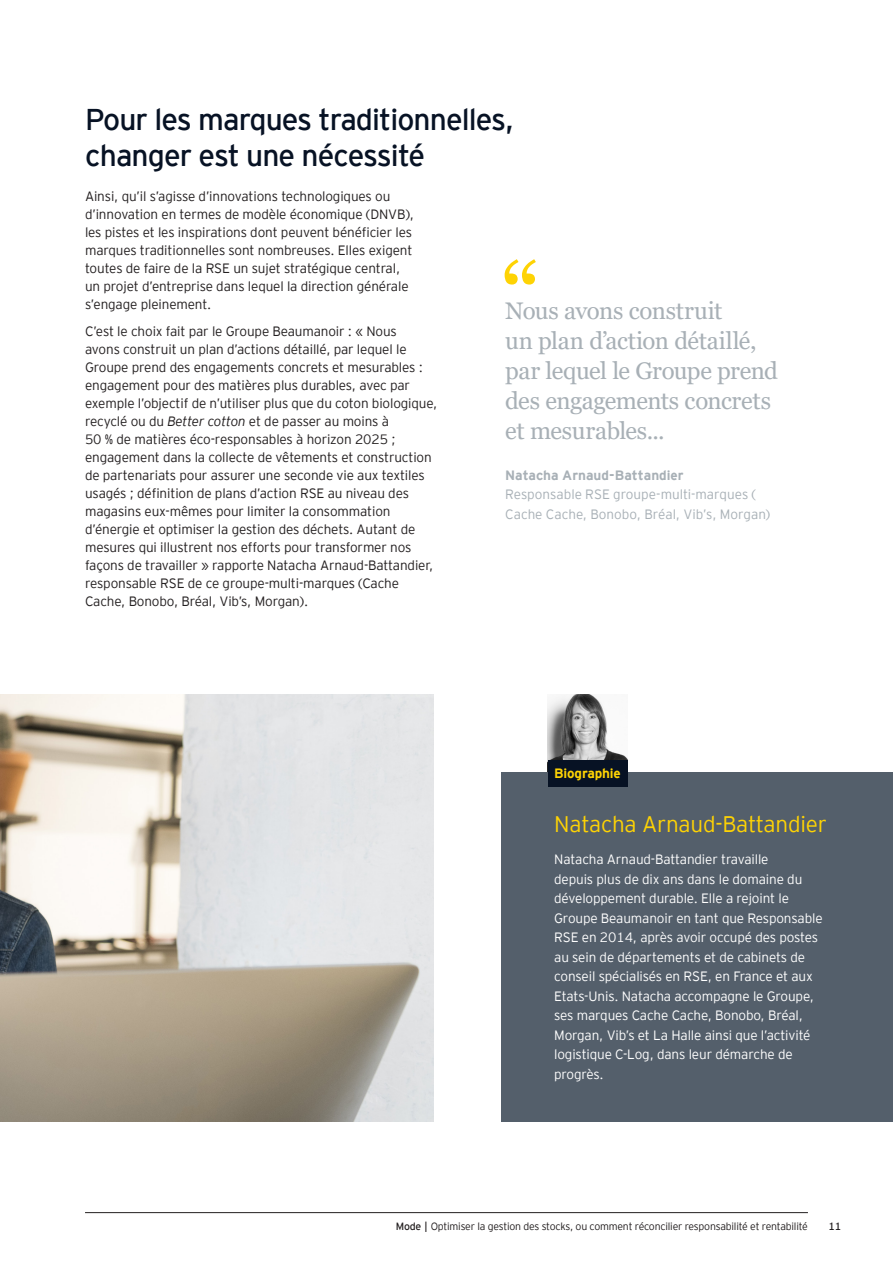
<style>
.page{position:relative;width:893px;height:1263px;background:#fff}
.page>*{position:absolute;margin:0;border:0;box-sizing:border-box;transform-origin:0 0}
.Quotebody{font:96px "Georgia";color:#fed304}
.TITRE_1{font:30px/36px "EY Interstate";letter-spacing:-.03em;color:#071224}
.Quotebody-2{font:24px/30px "Georgia";letter-spacing:-.02em;color:#a8b0b6}
.Nom_Bio{font:300 22.5px "EY Interstate";letter-spacing:-.01em;color:#fed304}
.BODY_COPY{font:300 13.5px/18px "EY Interstate";letter-spacing:-.01em;color:#231f20}
.body_BIO{font:300 13.5px/19.5px "EY Interstate";letter-spacing:-.01em;color:#fff}
.Quote_Fonction{font:300 13.5px/19.5px "EY Interstate";color:#a8b0b6}
.Quote_Nom{font:700 13.5px "EY Interstate";color:#a8b0b6}
.Titre{font:700 13.5px "EY Interstate";letter-spacing:-.01em;color:#fed304}
.t1{font:300 10.5px "EY Interstate";letter-spacing:-.02em;color:#231f20}
.t2{font:10.5px "EY Interstate";color:#231f20}
.s1{font-style:italic}
.s2{font-weight:400}
</style>
<div class="page">
<img style="left:0;top:694px;width:434px;height:427px">
<hr style="left:85px;top:1212px;width:723px;height:1px;background:#231f20">
<img style="left:548px;top:694px;width:79px;height:66px">
<div style="left:502px;top:772px;width:391px;height:349px;background:#545f6b"></div>
<div style="left:548px;top:760px;width:79px;height:27px;background:#071224"></div>
<p class="TITRE_1" style="left:85px;top:100px;width:431px">Pour les marques traditionnelles, changer est une nécessité</p>
<p class="BODY_COPY" style="left:85px;top:187px;width:331px">Ainsi, qu’il s’agisse d’innovations technologiques ou d’innovation en termes de modèle économique (DNVB), les pistes et les inspirations dont peuvent bénéficier les marques traditionnelles sont nombreuses. Elles exigent toutes de faire de la RSE un sujet stratégique central, un projet d’entreprise dans lequel la direction générale s’engage pleinement.</p>
<p class="BODY_COPY" style="left:85px;top:321px;width:354px">C’est le choix fait par le Groupe Beaumanoir : « Nous<br>avons construit un plan d’actions détaillé, par lequel le Groupe prend des engagements concrets et mesurables : engagement pour des matières plus durables, avec par exemple l’objectif de n’utiliser plus que du coton biologique, recyclé ou du <span class="s1">Better cotton</span> et de passer au moins à<br>50 % de matières éco-responsables à horizon 2025 ; engagement dans la collecte de vêtements et construction de partenariats pour assurer une seconde vie aux textiles usagés ; définition de plans d’action RSE au niveau des magasins eux-mêmes pour limiter la consommation d’énergie et optimiser la gestion des déchets. Autant de mesures qui illustrent nos efforts pour transformer nos façons de travailler » rapporte Natacha Arnaud-Battandier, responsable RSE de ce groupe-multi-marques (Cache Cache, Bonobo, Bréal, Vib’s, Morgan).</p>
<p class="Quotebody" style="left:501px;top:239px;width:41px">“</p>
<p class="Quotebody-2" style="left:505px;top:296px;width:274px">Nous avons construit<br>un plan d’action détaillé, par lequel le Groupe prend des engagements concrets et mesurables...</p>
<p class="Quote_Nom" style="left:505px;top:465px;width:180px">Natacha Arnaud-Battandier</p>
<p class="Quote_Fonction" style="left:505px;top:484px;width:267px">Responsable RSE groupe-multi-marques (<br>Cache Cache, Bonobo, Bréal, Vib’s, Morgan)</p>
<p class="Titre" style="left:554px;top:763px;width:68px">Biographie</p>
<p class="Nom_Bio" style="left:554px;top:808px;width:274px">Natacha Arnaud-Battandier</p>
<p class="body_BIO" style="left:554px;top:849px;width:270px">Natacha Arnaud-Battandier travaille<br>depuis plus de dix ans dans le domaine du développement durable. Elle a rejoint le Groupe Beaumanoir en tant que Responsable RSE en 2014, après avoir occupé des postes au sein de départements et de cabinets de conseil spécialisés en RSE, en France et aux Etats-Unis. Natacha accompagne le Groupe, ses marques Cache Cache, Bonobo, Bréal, Morgan, Vib’s et La Halle ainsi que l’activité logistique C-Log, dans leur démarche de progrès.</p>
<p class="t1" style="left:396px;top:1219px;width:414px"><span class="s2">Mode |</span> Optimiser la gestion des stocks, ou comment réconcilier responsabilité et rentabilité</p>
<p class="t2" style="left:828px;top:1219px;width:14px">11</p>
</div>
